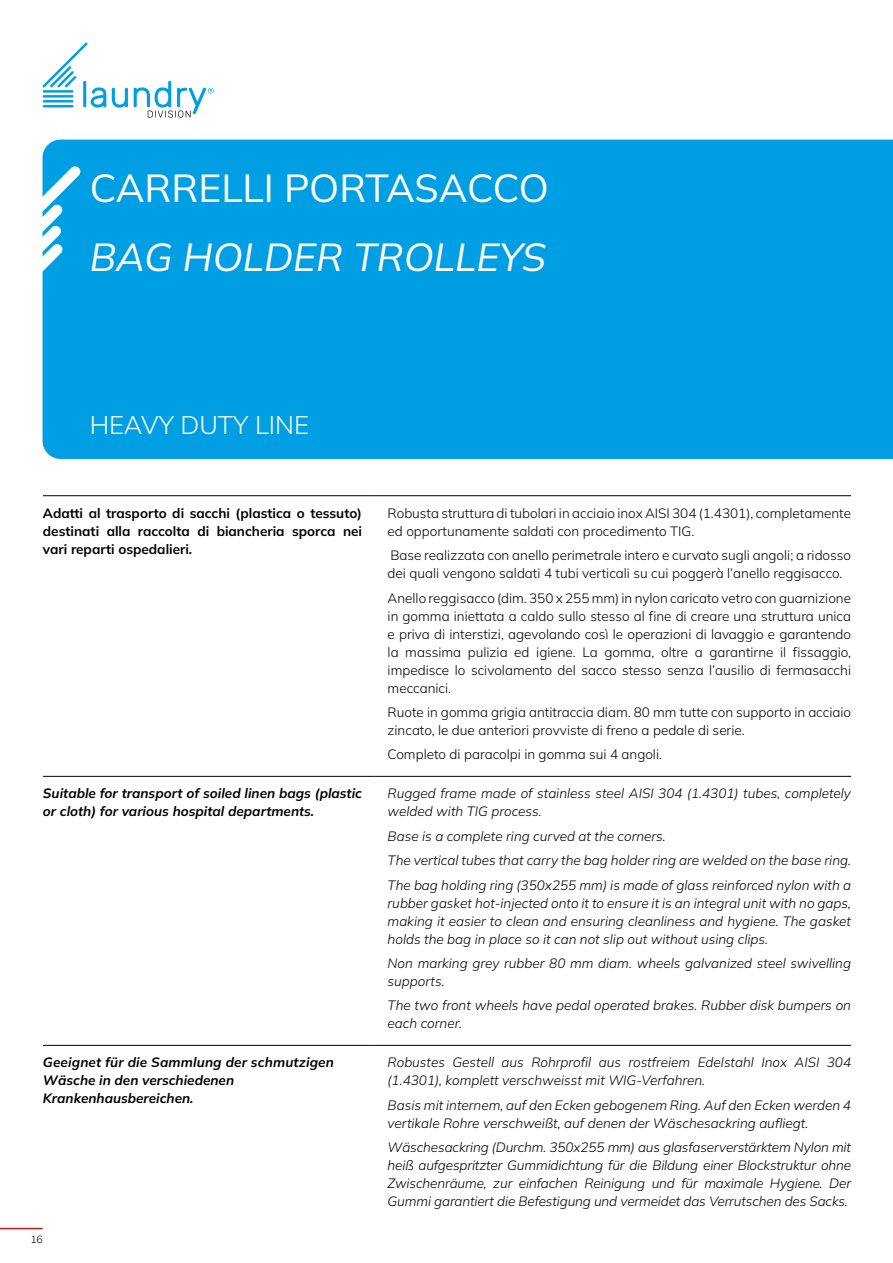
<style>
.page{position:relative;width:893px;height:1263px;background:#fff}
.page>*{position:absolute;margin:0;border:0;box-sizing:border-box;transform-origin:0 0}
.t1{font:39px "Mulish";letter-spacing:-.005em;color:#fff}
.t2{font:italic 39px "Mulish";color:#fff}
.t3{font:300 25.5px "Mulish";color:#fff}
.t4{font:italic 300 13.5px/18px "Mulish";color:#000}
.t5{font:300 13.5px/18px "Mulish";color:#000}
.t6{font:italic 700 13.5px/18px "Mulish";color:#000}
.t7{font:700 13.5px/18px "Mulish";color:#000;text-align:justify}
.t8{font:300 10.5px "Mulish";color:#000}
</style>
<div class="page">
<div style="left:43px;top:140px;width:850px;height:319px;background:#009fe3"></div>
<svg style="left:42px;top:166px;width:39px;height:168px"></svg>
<hr style="left:0;top:1228px;width:42px;height:1px;background:#c51a1b">
<svg style="left:112px;top:88px;width:16px;height:20px"></svg>
<svg style="left:43px;top:42px;width:63px;height:66px"></svg>
<svg style="left:134px;top:81px;width:80px;height:37px"></svg>
<hr style="left:43px;top:495px;width:332px;height:1px;background:#000">
<hr style="left:375px;top:495px;width:476px;height:1px;background:#000">
<hr style="left:43px;top:776px;width:332px;height:1px;background:#000">
<hr style="left:375px;top:776px;width:476px;height:1px;background:#000">
<hr style="left:43px;top:1045px;width:332px;height:1px;background:#000">
<hr style="left:375px;top:1045px;width:476px;height:1px;background:#000">
<h1 class="t1" style="left:90px;top:161px;width:460px">CARRELLI PORTASACCO</h1>
<h1 class="t2" style="left:90px;top:231px;width:458px">BAG HOLDER TROLLEYS</h1>
<h2 class="t3" style="left:90px;top:408px;width:221px">HEAVY DUTY LINE</h2>
<p class="t7" style="left:43px;top:504px;width:321px">Adatti al trasporto di sacchi (plastica o tessuto) destinati alla raccolta di biancheria sporca nei vari reparti ospedalieri.</p>
<p class="t5" style="left:388px;top:504px;width:465px">Robusta struttura di tubolari in acciaio inox AISI 304 (1.4301), completamente ed opportunamente saldati con procedimento TIG.</p>
<p class="t5" style="left:388px;top:546px;width:465px">Base realizzata con anello perimetrale intero e curvato sugli angoli; a ridosso dei quali vengono saldati 4 tubi verticali su cui poggerà l’anello reggisacco.</p>
<p class="t5" style="left:388px;top:588px;width:465px;text-align:justify">Anello reggisacco (dim. 350 x 255 mm) in nylon caricato vetro con guarnizione in gomma iniettata a caldo sullo stesso al fine di creare una struttura unica e priva di interstizi, agevolando così le operazioni di lavaggio e garantendo la massima pulizia ed igiene. La gomma, oltre a garantirne il fissaggio, impedisce lo scivolamento del sacco stesso senza l’ausilio di fermasacchi meccanici.</p>
<p class="t5" style="left:388px;top:703px;width:465px">Ruote in gomma grigia antitraccia diam. 80 mm tutte con supporto in acciaio zincato, le due anteriori provviste di freno a pedale di serie.</p>
<p class="t5" style="left:388px;top:745px;width:276px">Completo di paracolpi in gomma sui 4 angoli.</p>
<p class="t6" style="left:43px;top:784px;width:321px">Suitable for transport of soiled linen bags (plastic or cloth) for various hospital departments.</p>
<p class="t4" style="left:388px;top:784px;width:465px">Rugged frame made of stainless steel AISI 304 (1.4301) tubes, completely welded with TIG process.</p>
<p class="t4" style="left:388px;top:823px;width:465px;line-height:24.5px">Base is a complete ring curved at the corners.<br>The vertical tubes that carry the bag holder ring are welded on the base ring.<br>The bag holding ring (350x255 mm) is made of glass reinforced nylon with a</p>
<p class="t4" style="left:388px;top:893px;width:465px;text-align:justify">rubber gasket hot-injected onto it to ensure it is an integral unit with no gaps, making it easier to clean and ensuring cleanliness and hygiene. The gasket holds the bag in place so it can not slip out without using clips.</p>
<p class="t4" style="left:388px;top:954px;width:465px">Non marking grey rubber 80 mm diam. wheels galvanized steel swivelling supports.</p>
<p class="t4" style="left:388px;top:996px;width:465px">The two front wheels have pedal operated brakes. Rubber disk bumpers on each corner.</p>
<p class="t6" style="left:43px;top:1053px;width:292px">Geeignet für die Sammlung der schmutzigen<br>Wäsche in den verschiedenen<br>Krankenhausbereichen.</p>
<p class="t4" style="left:388px;top:1053px;width:465px">Robustes Gestell aus Rohrprofil aus rostfreiem Edelstahl Inox AISI 304 (1.4301), komplett verschweisst mit WIG-Verfahren.</p>
<p class="t4" style="left:388px;top:1095px;width:465px">Basis mit internem, auf den Ecken gebogenem Ring. Auf den Ecken werden 4 vertikale Rohre verschweißt, auf denen der Wäschesackring aufliegt.</p>
<p class="t4" style="left:388px;top:1138px;width:465px;text-align:justify">Wäschesackring (Durchm. 350x255 mm) aus glasfaserverstärktem Nylon mit heiß aufgespritzter Gummidichtung für die Bildung einer Blockstruktur ohne Zwischenräume, zur einfachen Reinigung und für maximale Hygiene. Der Gummi garantiert die Befestigung und vermeidet das Verrutschen des Sacks.</p>
<p class="t8" style="left:30px;top:1231px;width:14px">16</p>
</div>
